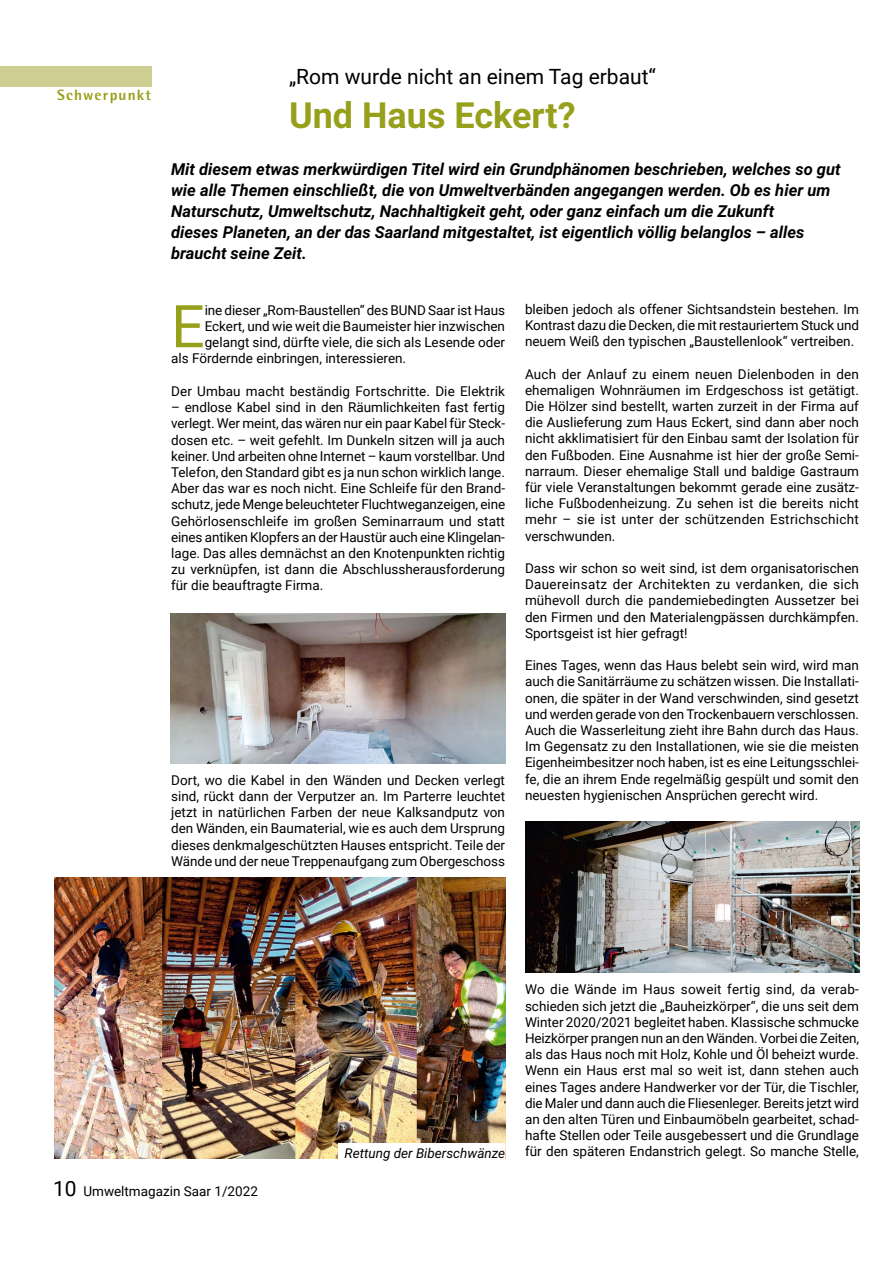
<style>
.page{position:relative;width:893px;height:1263px;background:#fff}
.page>*{position:absolute;margin:0;border:0;box-sizing:border-box;transform-origin:0 0}
.t1{font:59.1px "Roboto";color:#97a01b}
.t2{font:700 36px "Roboto";color:#97a01b}
.t3{font:21px "Roboto";color:#000}
.t4{font:italic 700 16.5px/21px "Roboto";color:#000}
.t5{font:800 15px "Agfa Rotis Semisans";letter-spacing:.075em;color:#97a01b}
.t6{font:13.5px/16.2px "Roboto";color:#000;text-align:justify}
.t7{font:italic 13.5px "Roboto";color:#000}
.s1{font-size:21px}
</style>
<div class="page">
<img style="left:54px;top:877px;width:451px;height:282px">
<div style="left:0;top:66px;width:151px;height:20px;background:#cecd92"></div>
<img style="left:171px;top:613px;width:334px;height:151px">
<img style="left:525px;top:822px;width:334px;height:150px">
<div style="left:338px;top:1144px;width:167px;height:18px;background:#fff"></div>
<p class="t5" style="left:57px;top:85px;width:95px">Schwerpunkt</p>
<h3 class="t3" style="left:289px;top:62px;width:368px">„Rom wurde nicht an einem Tag erbaut“</h3>
<h2 class="t2" style="left:289px;top:90px;width:288px">Und Haus Eckert?</h2>
<p class="t4" style="left:171px;top:158px;width:671px">Mit diesem etwas merkwürdigen Titel wird ein Grundphänomen beschrieben, welches so gut wie alle Themen einschließt, die von Umweltverbänden angegangen werden. Ob es hier um Naturschutz, Umweltschutz, Nachhaltigkeit geht, oder ganz einfach um die Zukunft<br>dieses Planeten, an der das Saarland mitgestaltet, ist eigentlich völlig belanglos – alles braucht seine Zeit.</p>
<h1 class="t1" style="left:171px;top:285px;width:35px">E</h1>
<p class="t6" style="left:205px;top:301px;width:302px">ine dieser „Rom-Baustellen“ des BUND Saar ist Haus</p>
<p class="t6" style="left:205px;top:318px;width:302px">Eckert, und wie weit die Baumeister hier inzwischen</p>
<p class="t6" style="left:205px;top:334px;width:302px">gelangt sind, dürfte viele, die sich als Lesende oder</p>
<p class="t6" style="left:171px;top:350px;width:237px">als Fördernde einbringen, interessieren.</p>
<p class="t6" style="left:171px;top:382px;width:335px">Der Umbau macht beständig Fortschritte. Die Elektrik</p>
<p class="t6" style="left:171px;top:399px;width:335px">– endlose Kabel sind in den Räumlichkeiten fast fertig verlegt. Wer meint, das wären nur ein paar Kabel für Steck&shy;dosen etc. – weit gefehlt. Im Dunkeln sitzen will ja auch keiner. Und arbeiten ohne Internet – kaum vorstellbar. Und Telefon, den Standard gibt es ja nun schon wirklich lange.<br>Aber das war es noch nicht. Eine Schleife für den Brand&shy;schutz, jede Menge beleuchteter Fluchtweganzeigen, eine Gehörlosenschleife im großen Seminarraum und statt eines antiken Klopfers an der Haustür auch eine Klingelan&shy;lage. Das alles demnächst an den Knotenpunkten richtig zu verknüpfen, ist dann die Abschlussherausforderung für die beauftragte Firma.</p>
<p class="t6" style="left:171px;top:771px;width:335px">Dort, wo die Kabel in den Wänden und Decken verlegt sind, rückt dann der Verputzer an. Im Parterre leuchtet jetzt in natürlichen Farben der neue Kalksandputz von den Wänden, ein Baumaterial, wie es auch dem Ursprung dieses denkmalgeschützten Hauses entspricht. Teile der Wände und der neue Treppenaufgang zum Obergeschoss</p>
<p class="t6" style="left:525px;top:300px;width:335px">bleiben jedoch als offener Sichtsandstein bestehen. Im Kontrast dazu die Decken, die mit restauriertem Stuck und neuem Weiß den typischen „Baustellenlook“ vertreiben.</p>
<p class="t6" style="left:525px;top:365px;width:335px">Auch der Anlauf zu einem neuen Dielenboden in den ehemaligen Wohnräumen im Erdgeschoss ist getätigt.<br>Die Hölzer sind bestellt, warten zurzeit in der Firma auf die Auslieferung zum Haus Eckert, sind dann aber noch nicht akklimatisiert für den Einbau samt der Isolation für den Fußboden. Eine Ausnahme ist hier der große Semi&shy;narraum. Dieser ehemalige Stall und baldige Gastraum für viele Veranstaltungen bekommt gerade eine zusätz&shy;liche Fußbodenheizung. Zu sehen ist die bereits nicht mehr – sie ist unter der schützenden Estrichschicht verschwunden.</p>
<p class="t6" style="left:525px;top:560px;width:335px">Dass wir schon so weit sind, ist dem organisatorischen Dauereinsatz der Architekten zu verdanken, die sich mühevoll durch die pandemiebedingten Aussetzer bei den Firmen und den Materialengpässen durchkämpfen.<br>Sportsgeist ist hier gefragt!</p>
<p class="t6" style="left:525px;top:657px;width:335px">Eines Tages, wenn das Haus belebt sein wird, wird man auch die Sanitärräume zu schätzen wissen. Die Installati&shy;onen, die später in der Wand verschwinden, sind gesetzt und werden gerade von den Trockenbauern verschlossen.<br>Auch die Wasserleitung zieht ihre Bahn durch das Haus.<br>Im Gegensatz zu den Installationen, wie sie die meisten Eigenheimbesitzer noch haben, ist es eine Leitungsschlei&shy;fe, die an ihrem Ende regelmäßig gespült und somit den neuesten hygienischen Ansprüchen gerecht wird.</p>
<p class="t6" style="left:525px;top:981px;width:336px">Wo die Wände im Haus soweit fertig sind, da verab&shy;schieden sich jetzt die „Bauheizkörper“, die uns seit dem Winter 2020/2021 begleitet haben. Klassische schmucke Heizkörper prangen nun an den Wänden. Vorbei die Zeiten, als das Haus noch mit Holz, Kohle und Öl beheizt wurde.<br>Wenn ein Haus erst mal so weit ist, dann stehen auch eines Tages andere Handwerker vor der Tür, die Tischler, die Maler und dann auch die Fliesenleger. Bereits jetzt wird an den alten Türen und Einbaumöbeln gearbeitet, schad&shy;hafte Stellen oder Teile ausgebessert und die Grundlage</p>
<p class="t7" style="left:345px;top:1144px;width:162px">Rettung der Biberschwänze</p>
<p class="t6" style="left:525px;top:1143px;width:335px">für den späteren Endanstrich gelegt. So manche Stelle,</p>
<p class="t6" style="left:53px;top:1182px;width:206px"><span class="s1">10</span> Umweltmagazin Saar 1/2022</p>
</div>
